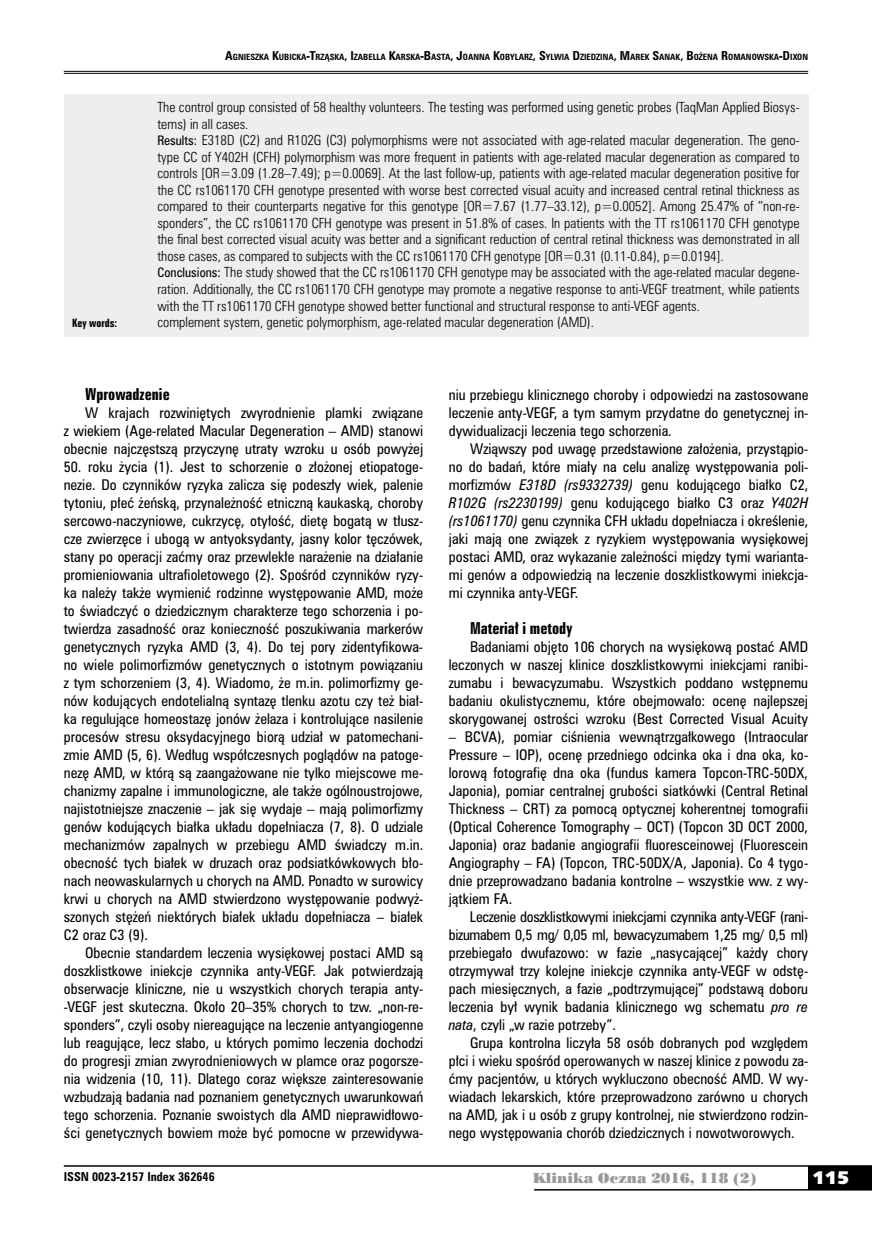
<style>
.page{position:relative;width:872px;height:1234px;background:#fff}
.page>*{position:absolute;margin:0;border:0;box-sizing:border-box;transform-origin:0 0}
.t1{font:18px "Humanst 531 U Blk PL";color:#fff}
.t2{font:15px "Zurich Bd X Cn PL";color:#000}
.t3{font:13.5px/18px "Zurich Cn PL";color:#000;text-align:justify}
.t4{font:13.5px "Poster Bodoni PL";color:#98989c}
.t5{font:12.75px/16.5px "Zurich Lt Cn PL";color:#000}
.t6{font:700 11.25px "Zurich Cn PL";color:#000}
.t7{font:10.5px "Zurich Bd X Cn PL";color:#000}
.t8{font:700 7.8px "Zurich Cn PL";color:#000}
.s1{font-size:11.25px}
.s2{font-family:"Zurich Cn PL";font-size:12px}
.s3{font-style:italic}
</style>
<div class="page">
<div style="left:808px;top:1165px;width:64px;height:24px;background:#000"></div>
<hr style="left:64px;top:1164px;width:808px;height:2px;background:#000">
<hr style="left:534px;top:1188px;width:338px;height:2px;background:#000">
<hr style="left:64px;top:71px;width:744px;height:1px;background:#000">
<hr style="left:64px;top:73px;width:744px;height:1px;background:#000">
<div style="left:64px;top:94px;width:744px;height:242px;background:#edeeef"></div>
<p class="t8" style="left:225px;top:52px;width:584px"><span class="s1">A</span>GNIESZKA <span class="s1">K</span>UBICKA<span class="s1">-T</span>RZĄSKA<span class="s1">, I</span>ZABELLA <span class="s1">K</span>ARSKA<span class="s1">-B</span>ASTA<span class="s1">, J</span>OANNA <span class="s1">K</span>OBYLARZ<span class="s1">, S</span>YLWIA <span class="s1">D</span>ZIEDZINA<span class="s1">, M</span>AREK <span class="s1">S</span>ANAK<span class="s1">, B</span> OŻENA <span class="s1">R</span>OMANOWSKA<span class="s1">-D</span>IXON</p>
<p class="t5" style="left:157px;top:99px;width:644px">The control group consisted of 58 healthy volunteers. The testing was performed using genetic probes (TaqMan Applied Biosys&shy;tems) in all cases.<br><span class="s2">Results:</span> E318D (C2) and R102G (C3) polymorphisms were not associated with age-related macular degeneration. The geno&shy;type CC of Y402H (CFH) polymorphism was more frequent in patients with age-related macular degeneration as compared to controls [OR=3.09 (1.28–7.49); p=0.0069]. At the last follow-up, patients with age-related macular degeneration positive for the CC rs1061170 CFH genotype presented with worse best corrected visual acuity and increased central retinal thickness as compared to their counterparts negative for this genotype [OR=7.67 (1.77–33.12), p=0.0052]. Among 25.47% of “non-re&shy;sponders”, the CC rs1061170 CFH genotype was present in 51.8% of cases. In patients with the TT rs1061170 CFH genotype the final best corrected visual acuity was better and a significant reduction of central retinal thickness was demonstrated in all those cases, as compared to subjects with the CC rs1061170 CFH genotype [OR=0.31 (0.11-0.84), p=0.0194].<br><span class="s2">Conclusions:</span> The study showed that the CC rs1061170 CFH genotype may be associated with the age-related macular degene&shy;ration. Additionally, the CC rs1061170 CFH genotype may promote a negative response to anti-VEGF treatment, while patients with the TT rs1061170 CFH genotype showed better functional and structural response to anti-VEGF agents.</p>
<p class="t7" style="left:72px;top:316px;width:46px">Key words:</p>
<p class="t5" style="left:157px;top:313px;width:438px">complement system, genetic polymorphism, age-related macular degeneration (AMD).</p>
<p class="t2" style="left:85px;top:384px;width:86px">Wprowadzenie</p>
<p class="t3" style="left:64px;top:403px;width:361px;text-indent:21px">W krajach rozwiniętych zwyrodnienie plamki związane z wiekiem (Age-related Macular Degeneration – AMD) stanowi obecnie najczęstszą przyczynę utraty wzroku u osób powyżej</p>
<p class="t3" style="left:64px;top:457px;width:361px">50. roku życia (1). Jest to schorzenie o złożonej etiopatoge&shy;nezie. Do czynników ryzyka zalicza się podeszły wiek, palenie tytoniu, płeć żeńską, przynależność etniczną kaukaską, choroby sercowo-naczyniowe, cukrzycę, otyłość, dietę bogatą w tłusz&shy;cze zwierzęce i ubogą w antyoksydanty, jasny kolor tęczówek, stany po operacji zaćmy oraz przewlekłe narażenie na działanie promieniowania ultrafioletowego (2). Spośród czynników ryzy&shy;ka należy także wymienić rodzinne występowanie AMD, może to świadczyć o dziedzicznym charakterze tego schorzenia i po&shy;twierdza zasadność oraz konieczność poszukiwania markerów genetycznych ryzyka AMD (3, 4). Do tej pory zidentyfikowa&shy;no wiele polimorfizmów genetycznych o istotnym powiązaniu z tym schorzeniem (3, 4). Wiadomo, że m.in. polimorfizmy ge&shy;nów kodujących endotelialną syntazę tlenku azotu czy też biał&shy;ka regulujące homeostazę jonów żelaza i kontrolujące nasilenie procesów stresu oksydacyjnego biorą udział w patomechani&shy;zmie AMD (5, 6). Według współczesnych poglądów na patoge&shy;nezę AMD, w którą są zaangażowane nie tylko miejscowe me&shy;chanizmy zapalne i immunologiczne, ale także ogólnoustrojowe, najistotniejsze znaczenie – jak się wydaje – mają polimorfizmy genów kodujących białka układu dopełniacza (7, 8). O udziale mechanizmów zapalnych w przebiegu AMD świadczy m.in. obecność tych białek w druzach oraz podsiatkówkowych bło&shy;nach neowaskularnych u chorych na AMD. Ponadto w surowicy krwi u chorych na AMD stwierdzono występowanie podwyż&shy;szonych stężeń niektórych białek układu dopełniacza – białek C2 oraz C3 (9).</p>
<p class="t3" style="left:64px;top:943px;width:361px;text-indent:21px">Obecnie standardem leczenia wysiękowej postaci AMD są doszklistkowe iniekcje czynnika anty-VEGF. Jak potwierdzają obserwacje kliniczne, nie u wszystkich chorych terapia anty--VEGF jest skuteczna. Około 20–35% chorych to tzw. „non-re&shy;sponders”, czyli osoby niereagujące na leczenie antyangiogenne lub reagujące, lecz słabo, u których pomimo leczenia dochodzi do progresji zmian zwyrodnieniowych w plamce oraz pogorsze&shy;nia widzenia (10, 11). Dlatego coraz większe zainteresowanie wzbudzają badania nad poznaniem genetycznych uwarunkowań tego schorzenia. Poznanie swoistych dla AMD nieprawidłowo&shy;ści genetycznych bowiem może być pomocne w przewidywa-</p>
<p class="t3" style="left:449px;top:385px;width:361px">niu przebiegu klinicznego choroby i odpowiedzi na zastosowane leczenie anty-VEGF, a tym samym przydatne do genetycznej in&shy;dywidualizacji leczenia tego schorzenia.</p>
<p class="t3" style="left:449px;top:439px;width:361px;text-indent:21px">Wziąwszy pod uwagę przedstawione założenia, przystąpio&shy;no do badań, które miały na celu analizę występowania poli&shy;morfizmów <span class="s3">E318D (rs9332739)</span> genu kodującego białko C2, <span class="s3">R102G (rs2230199)</span> genu kodującego białko C3 oraz <span class="s3">Y402H (rs1061170)</span> genu czynnika CFH układu dopełniacza i określenie, jaki mają one związek z ryzykiem występowania wysiękowej postaci AMD, oraz wykazanie zależności między tymi warianta&shy;mi genów a odpowiedzią na leczenie doszklistkowymi iniekcja&shy;mi czynnika anty-VEGF.</p>
<p class="t2" style="left:470px;top:618px;width:104px">Materiał i metody</p>
<p class="t3" style="left:449px;top:637px;width:361px;text-indent:21px">Badaniami objęto 106 chorych na wysiękową postać AMD leczonych w naszej klinice doszklistkowymi iniekcjami ranibi&shy;zumabu i bewacyzumabu. Wszystkich poddano wstępnemu badaniu okulistycznemu, które obejmowało: ocenę najlepszej skorygowanej ostrości wzroku (Best Corrected Visual Acuity</p>
<p class="t3" style="left:449px;top:727px;width:361px">– BCVA), pomiar ciśnienia wewnątrzgałkowego (Intraocular Pressure – IOP), ocenę przedniego odcinka oka i dna oka, ko&shy;lorową fotografię dna oka (fundus kamera Topcon-TRC-50DX, Japonia), pomiar centralnej grubości siatkówki (Central Retinal Thickness – CRT) za pomocą optycznej koherentnej tomografii (Optical Coherence Tomography – OCT) (Topcon 3D OCT 2000, Japonia) oraz badanie angiografii fluoresceinowej (Fluorescein Angiography – FA) (Topcon, TRC-50DX/A, Japonia). Co 4 tygo&shy;dnie przeprowadzano badania kontrolne – wszystkie ww. z wy&shy;jątkiem FA.</p>
<p class="t3" style="left:449px;top:907px;width:361px;text-indent:21px">Leczenie doszklistkowymi iniekcjami czynnika anty-VEGF (rani&shy;bizumabem 0,5 mg/ 0,05 ml, bewacyzumabem 1,25 mg/ 0,5 ml) przebiegało dwufazowo: w fazie „nasycającej” każdy chory otrzymywał trzy kolejne iniekcje czynnika anty-VEGF w odstę&shy;pach miesięcznych, a fazie „podtrzymującej” podstawą doboru leczenia był wynik badania klinicznego wg schematu <span class="s3">pro re nata</span>, czyli „w razie potrzeby”.</p>
<p class="t3" style="left:449px;top:1033px;width:361px;text-indent:21px">Grupa kontrolna liczyła 58 osób dobranych pod względem płci i wieku spośród operowanych w naszej klinice z powodu za&shy;ćmy pacjentów, u których wykluczono obecność AMD. W wy&shy;wiadach lekarskich, które przeprowadzono zarówno u chorych na AMD, jak i u osób z grupy kontrolnej, nie stwierdzono rodzin&shy;nego występowania chorób dziedzicznych i nowotworowych.</p>
<p class="t6" style="left:64px;top:1168px;width:152px">ISSN 0023-2157 Index 362646</p>
<p class="t4" style="left:532px;top:1168px;width:225px">Klinika Oczna 2016, 118 (2)</p>
<h1 class="t1" style="left:812px;top:1165px;width:38px">115</h1>
</div>
